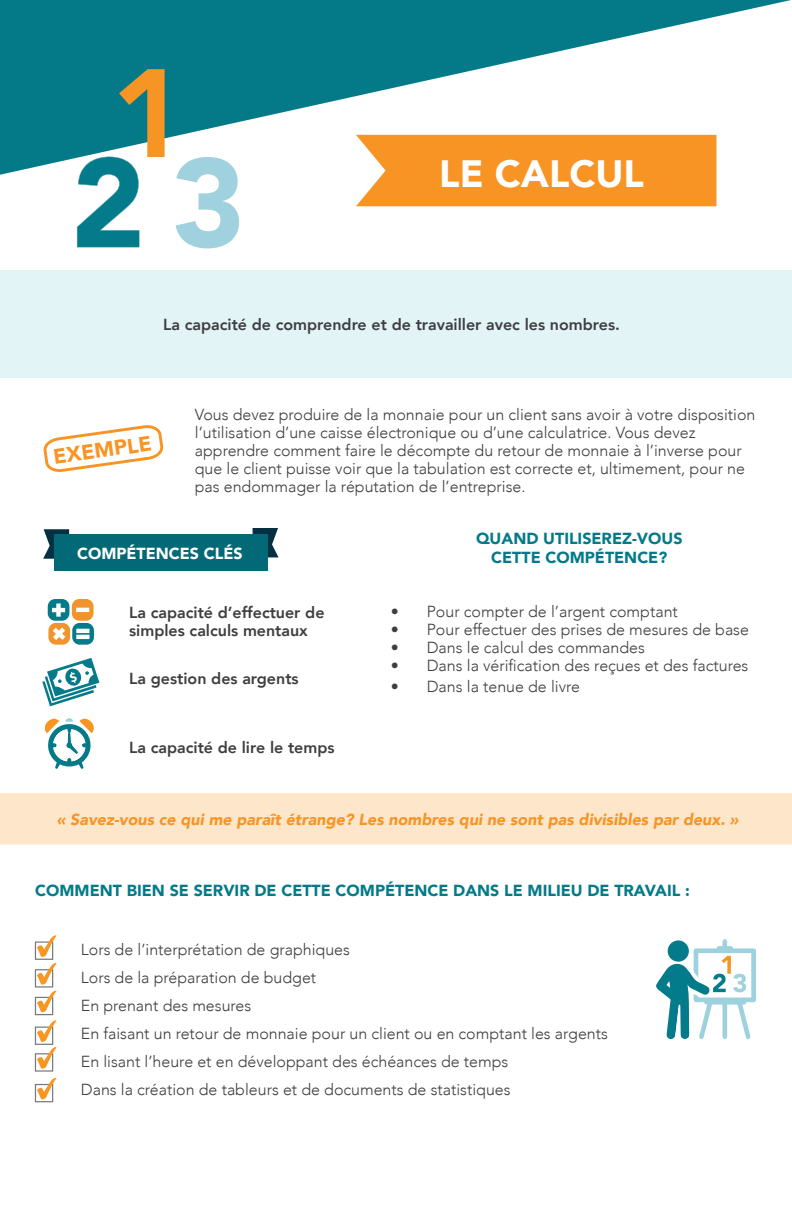
<style>
.page{position:relative;width:792px;height:1224px;background:#fff}
.page>*{position:absolute;margin:0;border:0;box-sizing:border-box;transform-origin:0 0}
.t1{font:900 38px "Avenir";color:#fff}
.t2{font:900 21px "Avenir";color:#f79423}
.t3{font:300 16px/28px "Avenir";color:#3e3e3f}
.t4{font:800 16px/18px "Avenir";color:#3e3e3f}
.t5{font:900 16px/19.2px "Avenir";color:#047a89;text-align:center}
.t6{font:italic 900 16px "Avenir";color:#f79423}
.t7{font:900 16px "Avenir";color:#fff}
</style>
<div class="page">
<svg style="left:43px;top:425px;width:121px;height:47px"></svg>
<svg style="left:0;top:0;width:791px;height:183px;fill:#047a89"></svg>
<div style="left:0;top:793px;width:792px;height:52px;background:#fee6cb"></div>
<div style="left:0;top:270px;width:792px;height:107px;background:#e3f4f7"></div>
<div style="left:356px;top:135px;width:360px;height:71px;background:#f79423"></div>
<svg style="left:176px;top:157px;width:63px;height:91px"></svg>
<svg style="left:77px;top:69px;width:88px;height:178px"></svg>
<svg style="left:48px;top:599px;width:46px;height:46px"></svg>
<svg style="left:42px;top:658px;width:57px;height:48px"></svg>
<svg style="left:44px;top:718px;width:50px;height:51px"></svg>
<svg style="left:656px;top:939px;width:100px;height:100px"></svg>
<svg style="left:35px;top:941px;width:2px;height:19px"></svg>
<div style="left:35px;top:969px;width:18px;height:19px;background:#fff;border:1px solid #76787b"></div>
<svg style="left:37px;top:935px;width:20px;height:50px"></svg>
<svg style="left:35px;top:997px;width:18px;height:18px"></svg>
<svg style="left:37px;top:991px;width:20px;height:22px"></svg>
<svg style="left:35px;top:1027px;width:2px;height:18px"></svg>
<div style="left:35px;top:1053px;width:18px;height:19px;background:#fff;border:1px solid #76787b"></div>
<svg style="left:37px;top:1020px;width:20px;height:49px"></svg>
<svg style="left:35px;top:1084px;width:18px;height:18px"></svg>
<svg style="left:37px;top:1078px;width:20px;height:22px"></svg>
<svg style="left:253px;top:528px;width:26px;height:29px"></svg>
<svg style="left:43px;top:529px;width:26px;height:30px"></svg>
<div style="left:54px;top:535px;width:214px;height:36px;background:#036976"></div>
<h1 class="t1" style="left:439px;top:141px;width:206px">LE CALCUL</h1>
<p class="t4" style="left:163px;top:315px;width:458px">La capacité de comprendre et de travailler avec les nombres.</p>
<h2 class="t2" style="left:51px;top:439px;width:100px;rotate:-8deg">EXEMPLE</h2>
<p class="t3" style="left:195px;top:405px;width:562px;line-height:18px">Vous devez produire de la monnaie pour un client sans avoir à votre disposition l’utilisation d’une caisse électronique ou d’une calculatrice. Vous devez apprendre comment faire le décompte du retour de monnaie à l’inverse pour que le client puisse voir que la tabulation est correcte et, ultimement, pour ne pas endommager la réputation de l’entreprise.</p>
<p class="t7" style="left:77px;top:539px;width:167px">COMPÉTENCES CLÉS</p>
<p class="t5" style="left:476px;top:528px;width:208px">QUAND UTILISEREZ-VOUS<br>CETTE COMPÉTENCE?</p>
<p class="t4" style="left:129px;top:604px;width:197px">La capacité d’effectuer de simples calculs mentaux</p>
<p class="t4" style="left:129px;top:669px;width:171px">La gestion des argents</p>
<p class="t4" style="left:129px;top:739px;width:207px">La capacité de lire le temps</p>
<p class="t3" style="left:391px;top:597px;width:289px">• Pour compter de l’argent comptant</p>
<p class="t3" style="left:391px;top:615px;width:360px">• Pour effectuer des prises de mesures de base</p>
<p class="t3" style="left:391px;top:633px;width:256px">• Dans le calcul des commandes</p>
<p class="t3" style="left:391px;top:651px;width:359px">• Dans la vérification des reçues et des factures</p>
<p class="t3" style="left:391px;top:673px;width:191px">• Dans la tenue de livre</p>
<p class="t6" style="left:57px;top:806px;width:683px">« Savez-vous ce qui me paraît étrange? Les nombres qui ne sont pas divisibles par deux. »</p>
<p class="t5" style="left:35px;top:880px;width:656px">COMMENT BIEN SE SERVIR DE CETTE COMPÉTENCE DANS LE MILIEU DE TRAVAIL :</p>
<p class="t3" style="left:81px;top:936px;width:529px">Lors de l’interprétation de graphiques<br>Lors de la préparation de budget<br>En prenant des mesures<br>En faisant un retour de monnaie pour un client ou en comptant les argents En lisant l’heure et en développant des échéances de temps<br>Dans la création de tableurs et de documents de statistiques</p>
</div>
